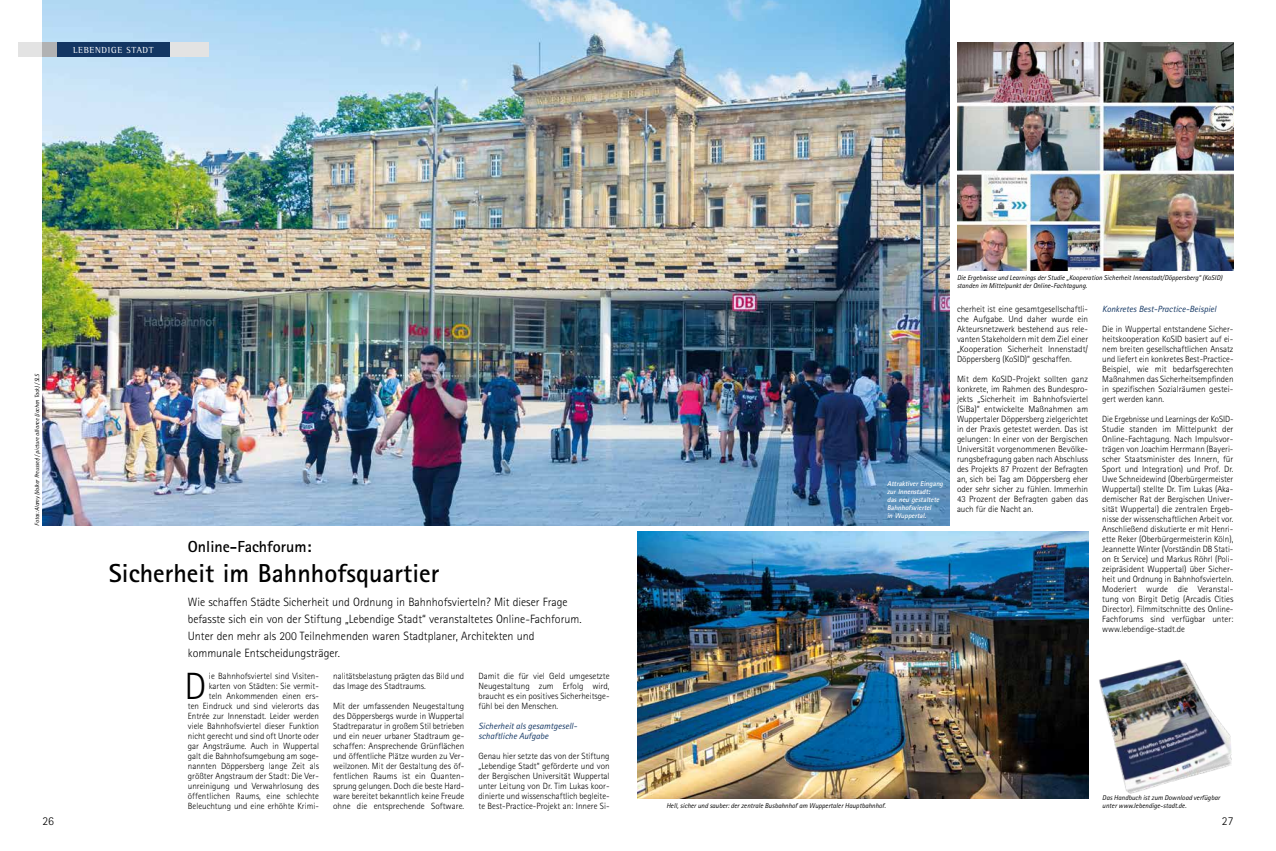
<style>
.page{position:relative;width:1276px;height:851px;background:#fff}
.page>*{position:absolute;margin:0;border:0;box-sizing:border-box;transform-origin:0 0}
.t1{font:300 38px "Rotis Sans Serif Pro";color:#000}
.t2{font:700 26px "Rotis Sans Serif Pro";color:#000}
.t3{font:700 16px "Rotis Sans Serif Pro";color:#000}
.t4{font:300 12px/17px "Rotis Sans Serif Pro";color:#000}
.t5{font:300 9px/10px "Rotis Sans Serif Pro";color:#000;text-align:justify}
.t6{font:italic 9px/10px "Rotis Sans Serif Pro";color:#133663}
.t7{font:9px "Rotis Semiserif AT";letter-spacing:.075em;color:#fff}
.t8{font:italic 7px/8px "Rotis Sans Serif Pro";color:#000}
.t9{font:italic 700 7px/8px "Rotis Sans Serif Pro";color:#fff}
.t10{font:italic 6px "Rotis Sans Serif Pro";letter-spacing:-.02em;color:#000}
</style>
<div class="page">
<img style="left:43px;top:0;width:907px;height:525px">
<img style="left:957px;top:43px;width:276px;height:227px">
<img style="left:638px;top:531px;width:450px;height:267px">
<img style="left:1086px;top:649px;width:146px;height:150px">
<div style="left:19px;top:43px;width:24px;height:14px;background:#e3e3e3"></div>
<div style="left:57px;top:43px;width:113px;height:14px;background:#133663"></div>
<div style="left:42px;top:43px;width:15px;height:14px;background:#b1b2b3"></div>
<div style="left:170px;top:43px;width:39px;height:14px;background:#e3e3e3"></div>
<p class="t7" style="left:73px;top:44px;width:82px">LEBENDIGE STADT</p>
<p class="t10" style="left:33px;top:525px;width:153px;rotate:-90deg">Fotos: Alamy (Volker Preusser) / picture alliance (Jochen Tack) / SLS</p>
<h3 class="t3" style="left:188px;top:536px;width:125px">Online-Fachforum:</h3>
<h2 class="t2" style="left:109px;top:556px;width:332px">Sicherheit im Bahnhofsquartier</h2>
<p class="t4" style="left:188px;top:593px;width:395px">Wie schaffen Städte Sicherheit und Ordnung in Bahnhofsvierteln? Mit dieser Frage befasste sich ein von der Stiftung „Lebendige Stadt“ veranstaltetes Online-Fachforum.<br>Unter den mehr als 200 Teilnehmenden waren Stadtplaner, Architekten und kommunale Entscheidungsträger.</p>
<h1 class="t1" style="left:184px;top:663px;width:23px">D</h1>
<p class="t5" style="left:478px;top:670px;width:133px">Damit die für viel Geld umgesetzte Neugestaltung zum Erfolg wird, braucht es ein positives Sicherheitsge&shy;fühl bei den Menschen.</p>
<p class="t6" style="left:478px;top:720px;width:100px">Sicherheit als gesamtgesell&shy;schaftliche Aufgabe</p>
<p class="t5" style="left:478px;top:750px;width:133px">Genau hier setzte das von der Stiftung „Lebendige Stadt“ geförderte und von der Bergischen Universität Wuppertal unter Leitung von Dr. Tim Lukas koor&shy;dinierte und wissenschaftlich begleite&shy;te Best-Practice-Projekt an: Innere Si-</p>
<p class="t5" style="left:188px;top:670px;width:133px;text-align:right">ie Bahnhofsviertel sind Visiten&shy;karten von Städten: Sie vermit-<br>teln Ankommenden einen ers-<br>ten Eindruck und sind vielerorts das Entrée zur Innenstadt. Leider werden viele Bahnhofsviertel dieser Funktion nicht gerecht und sind oft Unorte oder gar Angsträume. Auch in Wuppertal galt die Bahnhofsumgebung am soge&shy;nannten Döppersberg lange Zeit als größter Angstraum der Stadt: Die Ver&shy;unreinigung und Verwahrlosung des öffentlichen Raums, eine schlechte Beleuchtung und eine erhöhte Krimi-</p>
<p class="t5" style="left:333px;top:670px;width:133px">nalitätsbelastung prägten das Bild und das Image des Stadtraums.</p>
<p class="t5" style="left:333px;top:700px;width:133px">Mit der umfassenden Neugestaltung des Döppersbergs wurde in Wuppertal Stadtreparatur in großem Stil betrieben und ein neuer urbaner Stadtraum ge&shy;schaffen: Ansprechende Grünflächen und öffentliche Plätze wurden zu Ver&shy;weilzonen. Mit der Gestaltung des öf&shy;fentlichen Raums ist ein Quanten&shy;sprung gelungen. Doch die beste Hard&shy;ware bereitet bekanntlich keine Freude ohne die entsprechende Software.</p>
<p class="t9" style="left:887px;top:479px;width:59px">Attraktiver Eingang zur Innenstadt:<br>das neu gestaltete<br>Bahnhofsviertel<br>in Wuppertal.</p>
<p class="t8" style="left:957px;top:273px;width:267px">Die Ergebnisse und Learnings der Studie „Kooperation Sicherheit Innenstadt/Döppersberg“ (KoSID) standen im Mittelpunkt der Online-Fachtagung.</p>
<p class="t5" style="left:957px;top:304px;width:133px">cherheit ist eine gesamtgesellschaftli&shy;che Aufgabe. Und daher wurde ein Akteursnetzwerk bestehend aus rele&shy;vanten Stakeholdern mit dem Ziel einer „Kooperation Sicherheit Innenstadt/ Döppersberg (KoSID)“ geschaffen.</p>
<p class="t5" style="left:957px;top:374px;width:133px">Mit dem KoSID-Projekt sollten ganz konkrete, im Rahmen des Bundespro&shy;jekts „Sicherheit im Bahnhofsviertel (SiBa)“ entwickelte Maßnahmen am Wuppertaler Döppersberg zielgerichtet in der Praxis getestet werden. Das ist gelungen: In einer von der Bergischen Universität vorgenommenen Bevölke&shy;rungsbefragung gaben nach Abschluss des Projekts 87 Prozent der Befragten an, sich bei Tag am Döppersberg eher oder sehr sicher zu fühlen. Immerhin 43 Prozent der Befragten gaben das auch für die Nacht an.</p>
<p class="t6" style="left:1102px;top:304px;width:116px">Konkretes Best-Practice-Beispiel</p>
<p class="t5" style="left:1102px;top:324px;width:133px">Die in Wuppertal entstandene Sicher&shy;heitskooperation KoSID basiert auf ei&shy;nem breiten gesellschaftlichen Ansatz und liefert ein konkretes Best-Practice-Beispiel, wie mit bedarfsgerechten Maßnahmen das Sicherheitsempfinden in spezifischen Sozialräumen gestei&shy;gert werden kann.</p>
<p class="t5" style="left:1102px;top:414px;width:133px">Die Ergebnisse und Learnings der KoSID-Studie standen im Mittelpunkt der Online-Fachtagung. Nach Impulsvor&shy;trägen von Joachim Herrmann (Bayeri&shy;scher Staatsminister des Innern, für Sport und Integration) und Prof. Dr.<br>Uwe Schneidewind (Oberbürgermeister Wuppertal) stellte Dr. Tim Lukas (Aka&shy;demischer Rat der Bergischen Univer&shy;sität Wuppertal) die zentralen Ergeb&shy;nisse der wissenschaftlichen Arbeit vor.<br>Anschließend diskutierte er mit Henri&shy;ette Reker (Oberbürgermeisterin Köln), Jeannette Winter (Vorständin DB Stati&shy;on &amp; Service) und Markus Röhrl (Poli&shy;zeipräsident Wuppertal) über Sicher&shy;heit und Ordnung in Bahnhofsvierteln.<br>Moderiert wurde die Veranstal&shy;tung von Birgit Detig (Arcadis Cities Director). Filmmitschnitte des Online-Fachforums sind verfügbar unter: www.lebendige-stadt.de</p>
<p class="t8" style="left:1102px;top:793px;width:119px">Das Handbuch ist zum Download verfügbar</p>
<p class="t8" style="left:666px;top:802px;width:221px">Hell, sicher und sauber: der zentrale Busbahnhof am Wuppertaler Hauptbahnhof.</p>
<p class="t8" style="left:1102px;top:801px;width:86px">unter www.lebendige-stadt.de.</p>
<h3 class="t4" style="left:43px;top:812px;width:13px">26</h3>
<h3 class="t4" style="left:1222px;top:812px;width:13px">27</h3>
</div>
